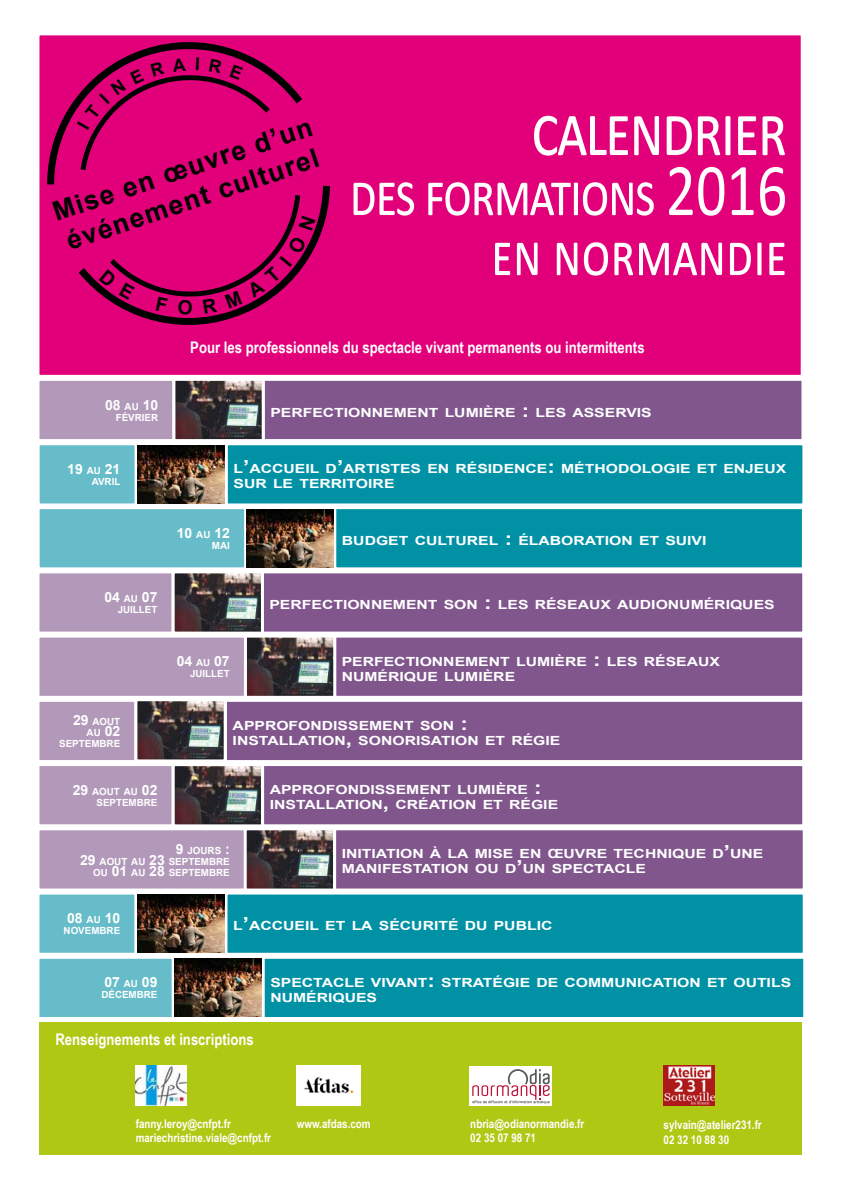
<style>
.page{position:relative;width:842px;height:1191px;background:#fff}
.page>*{position:absolute;margin:0;border:0;box-sizing:border-box;transform-origin:0 0}
.t1{font:75px "Calibri";letter-spacing:-.03em;color:#fff;scale:.8 1}
.t2{font:62.5px/60px "Calibri";letter-spacing:-.03em;color:#fff;text-align:right;scale:.8 1}
.t3{font:700 26.6px/31.8px "Arial";color:#000}
.t4{font:700 16px "Arial Narrow";color:#fff}
.t5{font:700 14px "Arial";color:#fff}
.t6{font:700 12.6px/15px "Arial";color:#fff;scale:1.25 1}
.t7{font:700 12px/14.4px "Arial Narrow";color:#fff}
.t8{font:700 9.8px/11px "Arial";color:#fff;text-align:right}
.s1{font-size:75px}
.s2{font-size:9.8px}
.s3{font-size:18px}
.s4{font-size:14px}
</style>
<div class="page">
<div style="left:39px;top:1023px;width:763px;height:132px;background:#afc813"></div>
<div style="left:36px;top:32px;width:768px;height:346px;background:#e2007a;border:3px solid #fff"></div>
<div style="left:263px;top:379px;width:540px;height:61px;background:#80568d"></div>
<div style="left:262px;top:378px;width:542px;height:64px;border:3px solid #fff"></div>
<div style="left:335px;top:507px;width:468px;height:62px;background:#0091a5"></div>
<div style="left:333px;top:506px;width:472px;height:64px;border:3px solid #fff"></div>
<div style="left:38px;top:379px;width:136px;height:61px;background:#b299ba"></div>
<div style="left:36px;top:378px;width:139px;height:64px;border:3px solid #fff"></div>
<div style="left:38px;top:507px;width:208px;height:62px;background:#66bdc9"></div>
<div style="left:37px;top:506px;width:210px;height:64px;border:3px solid #fff"></div>
<div style="left:226px;top:444px;width:578px;height:61px;background:#0091a5"></div>
<div style="left:225px;top:442px;width:580px;height:64px;border:3px solid #fff"></div>
<div style="left:38px;top:444px;width:98px;height:61px;background:#66bdc9"></div>
<div style="left:37px;top:442px;width:101px;height:64px;border:3px solid #fff"></div>
<div style="left:262px;top:572px;width:542px;height:61px;background:#80568d"></div>
<div style="left:261px;top:570px;width:544px;height:64px;border:3px solid #fff"></div>
<div style="left:38px;top:572px;width:135px;height:61px;background:#b299ba"></div>
<div style="left:36px;top:570px;width:139px;height:64px;border:3px solid #fff"></div>
<div style="left:335px;top:636px;width:469px;height:61px;background:#80568d"></div>
<div style="left:333px;top:634px;width:472px;height:65px;border:3px solid #fff"></div>
<div style="left:38px;top:636px;width:207px;height:61px;background:#b299ba"></div>
<div style="left:36px;top:634px;width:211px;height:65px;border:3px solid #fff"></div>
<div style="left:225px;top:700px;width:579px;height:61px;background:#80568d"></div>
<div style="left:224px;top:699px;width:581px;height:64px;border:3px solid #fff"></div>
<div style="left:38px;top:700px;width:98px;height:61px;background:#b299ba"></div>
<div style="left:36px;top:699px;width:101px;height:64px;border:3px solid #fff"></div>
<div style="left:263px;top:764px;width:541px;height:61px;background:#80568d"></div>
<div style="left:261px;top:763px;width:544px;height:64px;border:3px solid #fff"></div>
<div style="left:38px;top:764px;width:135px;height:61px;background:#b299ba"></div>
<div style="left:36px;top:763px;width:139px;height:64px;border:3px solid #fff"></div>
<div style="left:335px;top:828px;width:469px;height:62px;background:#80568d"></div>
<div style="left:333px;top:827px;width:473px;height:64px;border:3px solid #fff"></div>
<div style="left:38px;top:828px;width:207px;height:62px;background:#b299ba"></div>
<div style="left:36px;top:827px;width:211px;height:64px;border:3px solid #fff"></div>
<img style="left:248px;top:831px;width:84px;height:56px">
<div style="left:244px;top:827px;width:92px;height:64px;border:3px solid #fff"></div>
<div style="left:226px;top:893px;width:578px;height:61px;background:#0091a5"></div>
<div style="left:224px;top:891px;width:582px;height:64px;border:3px solid #fff"></div>
<div style="left:38px;top:893px;width:98px;height:61px;background:#66bdc9"></div>
<div style="left:36px;top:891px;width:101px;height:64px;border:3px solid #fff"></div>
<div style="left:263px;top:957px;width:542px;height:61px;background:#0091a5"></div>
<div style="left:262px;top:955px;width:544px;height:65px;border:3px solid #fff"></div>
<div style="left:38px;top:957px;width:135px;height:61px;background:#66bdc9"></div>
<div style="left:36px;top:955px;width:139px;height:65px;border:3px solid #fff"></div>
<img style="left:297px;top:1066px;width:63px;height:39px">
<div style="left:469px;top:1066px;width:83px;height:39px;background:#fff"></div>
<svg style="left:472px;top:1103px;width:78px;height:1px"></svg>
<svg style="left:472px;top:1069px;width:78px;height:34px"></svg>
<img style="left:663px;top:1066px;width:51px;height:39px">
<img style="left:136px;top:1066px;width:50px;height:39px">
<svg style="left:78px;top:32px;width:256px;height:293px"></svg>
<svg style="left:44px;top:32px;width:265px;height:159px"></svg>
<img style="left:137px;top:894px;width:88px;height:58px">
<img style="left:175px;top:958px;width:87px;height:59px">
<img style="left:138px;top:445px;width:87px;height:58px">
<img style="left:246px;top:509px;width:88px;height:58px">
<img style="left:176px;top:767px;width:84px;height:56px">
<div style="left:172px;top:763px;width:92px;height:64px;border:3px solid #fff"></div>
<img style="left:138px;top:702px;width:85px;height:56px">
<div style="left:134px;top:698px;width:93px;height:64px;border:3px solid #fff"></div>
<img style="left:248px;top:638px;width:84px;height:57px">
<div style="left:244px;top:634px;width:92px;height:65px;border:3px solid #fff"></div>
<img style="left:176px;top:574px;width:84px;height:56px">
<div style="left:172px;top:570px;width:92px;height:64px;border:3px solid #fff"></div>
<img style="left:176px;top:382px;width:85px;height:56px">
<div style="left:172px;top:378px;width:93px;height:64px;border:3px solid #fff"></div>
<svg style="left:77px;top:58px;width:198px;height:117px"></svg>
<svg style="left:99px;top:190px;width:217px;height:125px"></svg>
<h3 class="t3" style="left:49px;top:196px;width:273px;rotate:-18deg">Mise en œuvre d’un événement culturel</h3>
<h1 class="t1" style="left:531px;top:83px;width:322px">calendrier</h1>
<h2 class="t2" style="left:350px;top:164px;width:549px">des formations <span class="s1">2016 </span>en normandie</h2>
<p class="t4" style="left:190px;top:335px;width:456px">Pour les professionnels du spectacle vivant permanents ou intermittents</p>
<p class="t5" style="left:105px;top:395px;width:55px">08 <span class="s2">AU</span> 10</p>
<p class="t8" style="left:116px;top:412px;width:44px">FÉVRIER</p>
<p class="t6" style="left:270px;top:405px;width:307px">PERFECTIONNEMENT LUMIÈRE <span class="s3">:</span> LES ASSERVIS</p>
<p class="t5" style="left:67px;top:460px;width:55px">19 <span class="s2">AU</span> 21</p>
<p class="t8" style="left:92px;top:476px;width:30px">AVRIL</p>
<p class="t6" style="left:233px;top:462px;width:444px">L<span class="s3">’</span>ACCUEIL D<span class="s3">’</span>ARTISTES EN RÉSIDENCE<span class="s3">:</span> MÉTHODOLOGIE ET ENJEUX<br>SUR LE TERRITOIRE</p>
<p class="t5" style="left:177px;top:523px;width:55px">10 <span class="s2">AU</span> 12</p>
<p class="t8" style="left:212px;top:540px;width:19px">MAI</p>
<p class="t6" style="left:342px;top:533px;width:293px">BUDGET CULTUREL <span class="s3">:</span> ÉLABORATION ET SUIVI</p>
<p class="t5" style="left:104px;top:588px;width:55px">04 <span class="s2">AU</span> 07</p>
<p class="t8" style="left:118px;top:604px;width:41px">JUILLET</p>
<p class="t6" style="left:269px;top:597px;width:406px">PERFECTIONNEMENT SON <span class="s3">:</span> LES RÉSEAUX AUDIONUMÉRIQUES</p>
<p class="t5" style="left:177px;top:652px;width:55px">04 <span class="s2">AU</span> 07</p>
<p class="t8" style="left:190px;top:668px;width:41px">JUILLET</p>
<p class="t6" style="left:342px;top:654px;width:304px">PERFECTIONNEMENT LUMIÈRE <span class="s3">:</span> LES RÉSEAUX<br>NUMÉRIQUE LUMIÈRE</p>
<p class="t8" style="left:59px;top:716px;width:62px"><span class="s4">29</span> AOUT<br>AU <span class="s4">02<br></span>SEPTEMBRE</p>
<p class="t6" style="left:233px;top:718px;width:264px">APPROFONDISSEMENT SON <span class="s3">:<br></span>INSTALLATION<span class="s3">,</span> SONORISATION ET RÉGIE</p>
<p class="t8" style="left:73px;top:786px;width:86px"><span class="s4">29</span> AOUT AU <span class="s4">02<br></span>SEPTEMBRE</p>
<p class="t6" style="left:270px;top:782px;width:232px">APPROFONDISSEMENT LUMIÈRE <span class="s3">:<br></span>INSTALLATION<span class="s3">,</span> CRÉATION ET RÉGIE</p>
<p class="t8" style="left:80px;top:845px;width:151px"><span class="s4">9</span> JOURS <span class="s4">:<br>29</span> AOUT AU <span class="s4">23</span> SEPTEMBRE<br>OU <span class="s4">01</span> AU <span class="s4">28</span> SEPTEMBRE</p>
<p class="t6" style="left:342px;top:847px;width:339px">INITIATION À LA MISE EN ŒUVRE TECHNIQUE D<span class="s3">’</span>UNE<br>MANIFESTATION OU D<span class="s3">’</span>UN SPECTACLE</p>
<p class="t5" style="left:67px;top:909px;width:55px">08 <span class="s2">AU</span> 10</p>
<p class="t8" style="left:64px;top:925px;width:58px">NOVEMBRE</p>
<p class="t6" style="left:233px;top:918px;width:257px">L<span class="s3">’</span>ACCUEIL ET LA SÉCURITÉ DU PUBLIC</p>
<p class="t5" style="left:104px;top:973px;width:55px">07 <span class="s2">AU</span> 09</p>
<p class="t8" style="left:101px;top:989px;width:58px">DÉCEMBRE</p>
<p class="t4" style="left:55px;top:1027px;width:200px">Renseignements et inscriptions</p>
<p class="t6" style="left:270px;top:975px;width:418px">SPECTACLE VIVANT<span class="s3">:</span> STRATÉGIE DE COMMUNICATION ET OUTILS<br>NUMÉRIQUES</p>
<p class="t7" style="left:136px;top:1115px;width:137px">fanny.leroy@cnfpt.fr mariechristine.viale@cnfpt.fr</p>
<p class="t7" style="left:297px;top:1115px;width:76px">www.afdas.com</p>
<p class="t7" style="left:470px;top:1115px;width:116px">nbria@odianormandie.fr<br>02 35 07 98 71</p>
<p class="t7" style="left:663px;top:1117px;width:100px">sylvain@atelier231.fr<br>02 32 10 88 30</p>
</div>
